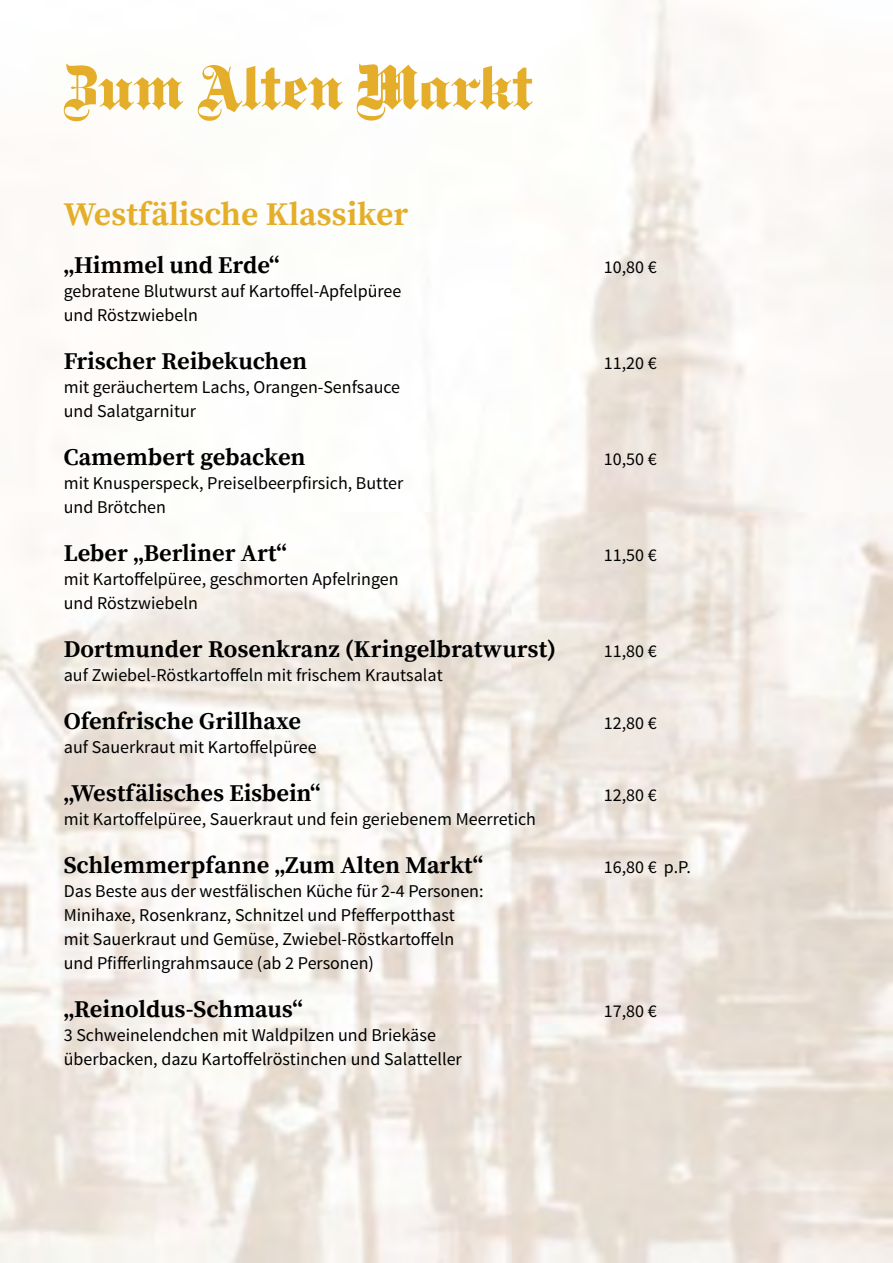
<style>
.page{position:relative;width:893px;height:1263px;background:#fff}
.page>*{position:absolute;margin:0;border:0;box-sizing:border-box;transform-origin:0 0}
.t1{font:700 33px "Source Serif Pro";color:#e4ae28}
.t2{font:700 24px "Source Serif Pro";color:#000}
.t3{font:18px/24px "Source Sans Pro";color:#000}
</style>
<div class="page">
<svg style="left:64px;top:64px;width:119px;height:57px"></svg>
<svg style="left:198px;top:65px;width:145px;height:56px"></svg>
<svg style="left:357px;top:64px;width:176px;height:57px"></svg>
<h1 class="t1" style="left:64px;top:194px;width:346px">Westfälische Klassiker</h1>
<h2 class="t2" style="left:64px;top:251px;width:217px">„Himmel und Erde“</h2>
<p class="t3" style="left:604px;top:255px;width:54px">10,80 €</p>
<p class="t3" style="left:64px;top:279px;width:339px">gebratene Blutwurst auf Kartoffel-Apfelpüree und Röstzwiebeln</p>
<h2 class="t2" style="left:64px;top:347px;width:245px">Frischer Reibekuchen</h2>
<p class="t3" style="left:604px;top:351px;width:54px">11,20 €</p>
<p class="t3" style="left:64px;top:375px;width:338px">mit geräuchertem Lachs, Orangen-Senfsauce und Salatgarnitur</p>
<h2 class="t2" style="left:64px;top:443px;width:243px">Camembert gebacken</h2>
<p class="t3" style="left:604px;top:447px;width:54px">10,50 €</p>
<p class="t3" style="left:64px;top:471px;width:341px">mit Knusperspeck, Preiselbeerpfirsich, Butter und Brötchen</p>
<h2 class="t2" style="left:64px;top:539px;width:225px">Leber „Berliner Art“</h2>
<p class="t3" style="left:604px;top:543px;width:54px">11,50 €</p>
<p class="t3" style="left:64px;top:567px;width:336px">mit Kartoffelpüree, geschmorten Apfelringen und Röstzwiebeln</p>
<h2 class="t2" style="left:64px;top:635px;width:494px">Dortmunder Rosenkranz (Kringelbratwurst)</h2>
<p class="t3" style="left:604px;top:639px;width:54px">11,80 €</p>
<p class="t3" style="left:64px;top:663px;width:381px">auf Zwiebel-Röstkartoffeln mit frischem Krautsalat</p>
<h2 class="t2" style="left:64px;top:707px;width:239px">Ofenfrische Grillhaxe</h2>
<p class="t3" style="left:604px;top:711px;width:54px">12,80 €</p>
<p class="t3" style="left:64px;top:735px;width:254px">auf Sauerkraut mit Kartoffelpüree</p>
<h2 class="t2" style="left:64px;top:779px;width:258px">„Westfälisches Eisbein“</h2>
<p class="t3" style="left:604px;top:783px;width:54px">12,80 €</p>
<p class="t3" style="left:64px;top:807px;width:474px">mit Kartoffelpüree, Sauerkraut und fein geriebenem Meerretich</p>
<h2 class="t2" style="left:64px;top:851px;width:421px">Schlemmerpfanne „Zum Alten Markt“</h2>
<p class="t3" style="left:604px;top:855px;width:89px">16,80 € p.P.</p>
<p class="t3" style="left:64px;top:879px;width:421px">Das Beste aus der westfälischen Küche für 2-4 Personen:<br>Minihaxe, Rosenkranz, Schnitzel und Pfefferpotthast mit Sauerkraut und Gemüse, Zwiebel-Röstkartoffeln und Pfifferlingrahmsauce (ab 2 Personen)</p>
<h2 class="t2" style="left:64px;top:995px;width:241px">„Reinoldus-Schmaus“</h2>
<p class="t3" style="left:604px;top:999px;width:54px">17,80 €</p>
<p class="t3" style="left:64px;top:1023px;width:400px">3 Schweinelendchen mit Waldpilzen und Briekäse überbacken, dazu Kartoffelröstinchen und Salatteller</p>
</div>
